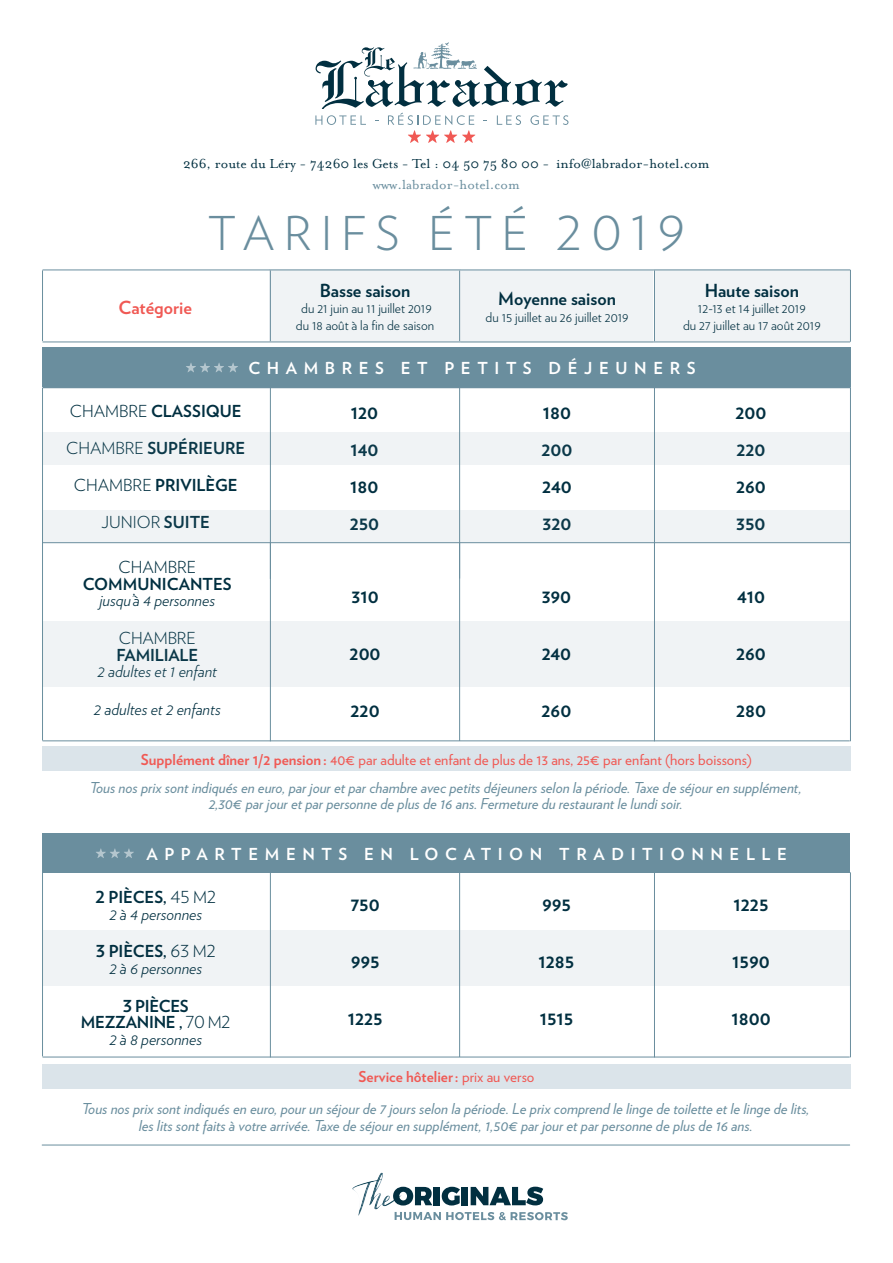
<style>
.page{position:relative;width:893px;height:1263px;background:#fff}
.page>*{position:absolute;margin:0;border:0;box-sizing:border-box;transform-origin:0 0}
.t1{font:300 46.5px "Verlag";letter-spacing:.2em;color:#6a8e9e}
.t2{font:700 19.5px "Verlag";color:#012f40}
.t3{font:700 18px "Verlag";color:#012f40}
.t4{font:700 18px "Verlag";color:#f05954}
.t5{font:italic 300 16.5px/16.5px "Verlag";color:#012f40;text-align:center}
.t6{font:700 16.5px/16.5px "Verlag";color:#012f40;text-align:center}
.t7{font:700 16.5px "Verlag";letter-spacing:.4em;color:#fff}
.t8{font:300 16.5px "Verlag";color:#012f40}
.t9{font:italic 15px/16.5px "Verlag";color:#6a8e9e;text-align:center}
.t10{font:15px "Verlag";color:#f05954}
.t11{font:15px "Mrs Eaves Roman";color:#012f40}
.t12{font:700 15px "Verlag";color:#f05954}
.t13{font:15px "Mrs Eaves Roman";color:#6a8e9e}
.t14{font:300 13.5px "Verlag";color:#012f40}
.s1{font-weight:300}
.s2{font-weight:700}
.s3{font-style:normal}
.s4{font-weight:700;font-style:normal}
.s5{font-weight:300;font-style:italic}
.s6{font-weight:400}
</style>
<div class="page">
<svg style="left:315px;top:42px;width:253px;height:101px"></svg>
<hr style="left:42px;top:872px;width:1px;height:184px;background:#6a8e9e">
<hr style="left:850px;top:872px;width:1px;height:185px;background:#6a8e9e">
<div style="left:43px;top:930px;width:808px;height:55px;background:#f0f3f5"></div>
<hr style="left:654px;top:872px;width:1px;height:185px;background:#6a8e9e">
<hr style="left:270px;top:872px;width:1px;height:185px;background:#6a8e9e">
<hr style="left:459px;top:872px;width:1px;height:185px;background:#6a8e9e">
<div style="left:43px;top:348px;width:808px;height:39px;background:#6a8e9e"></div>
<div style="left:43px;top:833px;width:807px;height:40px;background:#6a8e9e"></div>
<div style="left:654px;top:270px;width:196px;height:72px;background:#f0f3f5"></div>
<div style="left:269px;top:270px;width:192px;height:72px;background:#f0f3f5"></div>
<hr style="left:654px;top:388px;width:1px;height:191px;background:#6a8e9e">
<hr style="left:654px;top:270px;width:1px;height:71px;background:#6a8e9e">
<hr style="left:270px;top:388px;width:1px;height:191px;background:#6a8e9e">
<hr style="left:270px;top:270px;width:1px;height:71px;background:#6a8e9e">
<hr style="left:459px;top:388px;width:1px;height:190px;background:#6a8e9e">
<hr style="left:459px;top:271px;width:1px;height:70px;background:#6a8e9e">
<hr style="left:42px;top:388px;width:1px;height:352px;background:#6a8e9e">
<hr style="left:42px;top:270px;width:1px;height:71px;background:#6a8e9e">
<hr style="left:850px;top:388px;width:1px;height:353px;background:#6a8e9e">
<hr style="left:850px;top:270px;width:1px;height:72px;background:#6a8e9e">
<hr style="left:43px;top:740px;width:807px;height:1px;background:#6a8e9e">
<hr style="left:43px;top:1057px;width:807px;height:1px;background:#6a8e9e">
<hr style="left:43px;top:387px;width:808px;height:1px;background:#6a8e9e">
<hr style="left:43px;top:542px;width:808px;height:1px;background:#6a8e9e">
<hr style="left:43px;top:270px;width:807px;height:1px;background:#6a8e9e">
<hr style="left:43px;top:342px;width:807px;height:1px;background:#6a8e9e">
<div style="left:461px;top:270px;width:192px;height:72px;background:#f0f3f5"></div>
<div style="left:43px;top:433px;width:808px;height:32px;background:#f0f3f5"></div>
<div style="left:43px;top:621px;width:808px;height:66px;background:#f0f3f5"></div>
<div style="left:43px;top:510px;width:808px;height:32px;background:#f0f3f5"></div>
<hr style="left:654px;top:542px;width:1px;height:199px;background:#6a8e9e">
<hr style="left:270px;top:542px;width:1px;height:199px;background:#6a8e9e">
<hr style="left:459px;top:543px;width:1px;height:198px;background:#6a8e9e">
<div style="left:42px;top:746px;width:809px;height:25px;background:#dbe4ea"></div>
<div style="left:42px;top:1064px;width:809px;height:24px;background:#dbe4ea"></div>
<hr style="left:42px;top:1145px;width:808px;height:1px;background:#6a8e9e">
<div style="left:434px;top:1187px;width:6px;height:18px;background:#012f40"></div>
<svg style="left:442px;top:1187px;width:18px;height:18px"></svg>
<div style="left:462px;top:1187px;width:6px;height:18px;background:#012f40"></div>
<svg style="left:471px;top:1187px;width:72px;height:18px"></svg>
<img style="left:352px;top:1173px;width:30px;height:42px">
<svg style="left:393px;top:1187px;width:39px;height:18px"></svg>
<svg style="left:395px;top:1212px;width:173px;height:8px"></svg>
<svg style="left:186px;top:363px;width:52px;height:9px"></svg>
<svg style="left:96px;top:848px;width:38px;height:10px"></svg>
<p class="t11" style="left:183px;top:155px;width:528px">266, route du Léry - 74260 les Gets - Tel : 04 50 75 80 00 - info@labrador-hotel.com</p>
<p class="t13" style="left:373px;top:176px;width:149px">www.labrador-hotel.com</p>
<p class="t1" style="left:208px;top:199px;width:479px">TARIFS ÉTÉ 2019</p>
<p class="t4" style="left:118px;top:293px;width:75px">Catégorie</p>
<p class="t3" style="left:320px;top:276px;width:92px">Basse saison</p>
<p class="t14" style="left:301px;top:298px;width:132px">du 21 juin au 11 juillet 2019</p>
<p class="t14" style="left:296px;top:315px;width:140px">du 18 août à la fin de saison</p>
<p class="t3" style="left:498px;top:284px;width:119px">Moyenne saison</p>
<p class="t14" style="left:485px;top:307px;width:145px">du 15 juillet au 26 juillet 2019</p>
<p class="t3" style="left:705px;top:276px;width:96px">Haute saison</p>
<p class="t14" style="left:698px;top:298px;width:109px">12-13 et 14 juillet 2019</p>
<p class="t14" style="left:683px;top:315px;width:139px">du 27 juillet au 17 août 2019</p>
<p class="t7" style="left:248px;top:355px;width:449px">CHAMBRES ET PETITS DÉJEUNERS</p>
<p class="t6" style="left:70px;top:402px;width:173px"><span class="s1">CHAMBRE</span> CLASSIQUE</p>
<p class="t6" style="left:66px;top:439px;width:181px"><span class="s1">CHAMBRE</span> SUPÉRIEURE</p>
<p class="t6" style="left:74px;top:476px;width:165px"><span class="s1">CHAMBRE</span> PRIVILÈGE</p>
<p class="t8" style="left:102px;top:510px;width:110px">JUNIOR <span class="s2">SUITE</span></p>
<p class="t5" style="left:83px;top:558px;width:150px"><span class="s3">CHAMBRE<br></span><span class="s4">COMMUNICANTES </span>jusqu’à 4 personnes</p>
<p class="t5" style="left:98px;top:629px;width:121px"><span class="s3">CHAMBRE<br></span><span class="s4">FAMILIALE<br></span>2 adultes et 1 enfant</p>
<p class="t5" style="left:94px;top:700px;width:128px">2 adultes et 2 enfants</p>
<p class="t2" style="left:351px;top:397px;width:29px">120</p>
<p class="t2" style="left:350px;top:434px;width:30px">140</p>
<p class="t2" style="left:350px;top:471px;width:30px">180</p>
<p class="t2" style="left:350px;top:508px;width:31px">250</p>
<p class="t2" style="left:352px;top:580px;width:29px">310</p>
<p class="t2" style="left:350px;top:637px;width:32px">200</p>
<p class="t2" style="left:351px;top:694px;width:31px">220</p>
<p class="t2" style="left:543px;top:397px;width:30px">180</p>
<p class="t2" style="left:542px;top:434px;width:32px">200</p>
<p class="t2" style="left:542px;top:471px;width:31px">240</p>
<p class="t2" style="left:543px;top:508px;width:30px">320</p>
<p class="t2" style="left:542px;top:580px;width:31px">390</p>
<p class="t2" style="left:542px;top:637px;width:31px">240</p>
<p class="t2" style="left:542px;top:694px;width:31px">260</p>
<p class="t2" style="left:735px;top:397px;width:32px">200</p>
<p class="t2" style="left:736px;top:434px;width:31px">220</p>
<p class="t2" style="left:736px;top:471px;width:31px">260</p>
<p class="t2" style="left:736px;top:508px;width:31px">350</p>
<p class="t2" style="left:737px;top:580px;width:30px">410</p>
<p class="t2" style="left:736px;top:637px;width:31px">260</p>
<p class="t2" style="left:736px;top:694px;width:31px">280</p>
<p class="t10" style="left:141px;top:748px;width:613px"><span class="s2">Supplément dîner 1/2 pension :</span> 40€ par adulte et enfant de plus de 13 ans, 25€ par enfant (hors boissons)</p>
<p class="t9" style="left:90px;top:778px;width:713px">Tous nos prix sont indiqués en euro, par jour et par chambre avec petits déjeuners selon la période. Taxe de séjour en supplément,<br>2,30€ par jour et par personne de plus de 16 ans. Fermeture du restaurant le lundi soir.</p>
<p class="t7" style="left:147px;top:841px;width:642px">APPARTEMENTS EN LOCATION TRADITIONNELLE</p>
<p class="t5" style="left:95px;top:888px;width:122px"><span class="s4">2 PIÈCES,</span> <span class="s3">45 M2<br></span>2 à 4 personnes</p>
<p class="t5" style="left:96px;top:942px;width:122px"><span class="s4">3 PIÈCES,</span> <span class="s3">63 M2<br></span>2 à 6 personnes</p>
<p class="t6" style="left:81px;top:996px;width:151px">3 PIÈCES<br>MEZZANINE , <span class="s1">70 M2<br></span><span class="s5">2 à 8 personnes</span></p>
<p class="t2" style="left:351px;top:889px;width:31px">750</p>
<p class="t2" style="left:542px;top:889px;width:30px">995</p>
<p class="t2" style="left:351px;top:946px;width:30px">995</p>
<p class="t2" style="left:539px;top:946px;width:37px">1285</p>
<p class="t2" style="left:348px;top:1003px;width:36px">1225</p>
<p class="t2" style="left:540px;top:1003px;width:35px">1515</p>
<p class="t12" style="left:358px;top:1065px;width:178px">Service hôtelier : <span class="s6">prix au verso</span></p>
<p class="t2" style="left:734px;top:889px;width:36px">1225</p>
<p class="t2" style="left:732px;top:946px;width:39px">1590</p>
<p class="t2" style="left:731px;top:1003px;width:41px">1800</p>
<p class="t9" style="left:82px;top:1100px;width:729px">Tous nos prix sont indiqués en euro, pour un séjour de 7 jours selon la période. Le prix comprend le linge de toilette et le linge de lits, les lits sont faits à votre arrivée. Taxe de séjour en supplément, 1,50€ par jour et par personne de plus de 16 ans.</p>
</div>
